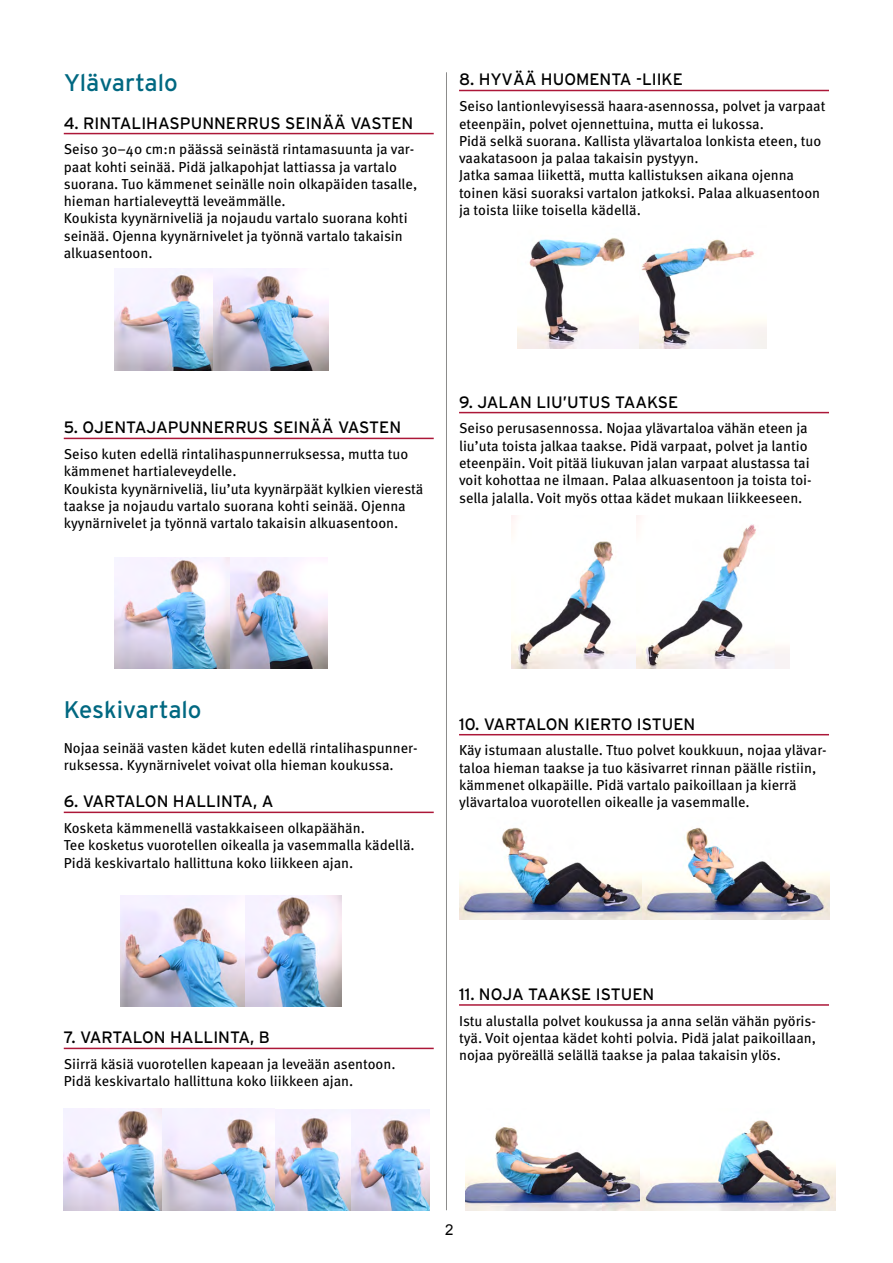
<style>
.page{position:relative;width:893px;height:1263px;background:#fff}
.page>*{position:absolute;margin:0;border:0;box-sizing:border-box;transform-origin:0 0}
.otsikko2-2{font:24px "Interstate";color:#006881}
.otsikko3{font:16.5px "Interstate";color:#000}
.t1{font:15px "Arial";color:#000}
.leipis{font:14.4px/17.2px "Meta OT";letter-spacing:-.005em;color:#000}
</style>
<div class="page">
<hr style="left:446px;top:72px;width:1px;height:1138px;background:#8c8c8b">
<hr style="left:64px;top:133px;width:370px;height:1px;background:#ac1738">
<hr style="left:64px;top:438px;width:370px;height:1px;background:#ac1738">
<hr style="left:64px;top:812px;width:370px;height:1px;background:#ac1738">
<hr style="left:64px;top:1048px;width:370px;height:1px;background:#ac1738">
<hr style="left:459px;top:90px;width:370px;height:1px;background:#ac1738">
<hr style="left:459px;top:412px;width:370px;height:1px;background:#ac1738">
<hr style="left:459px;top:734px;width:370px;height:1px;background:#ac1738">
<hr style="left:459px;top:1004px;width:370px;height:2px;background:#ac1738">
<img style="left:115px;top:269px;width:213px;height:102px">
<img style="left:230px;top:558px;width:98px;height:110px">
<img style="left:115px;top:558px;width:115px;height:110px">
<img style="left:244px;top:896px;width:98px;height:110px">
<img style="left:120px;top:896px;width:124px;height:110px">
<img style="left:64px;top:1108px;width:98px;height:102px">
<img style="left:351px;top:1109px;width:78px;height:101px">
<img style="left:275px;top:1109px;width:76px;height:101px">
<img style="left:162px;top:1108px;width:113px;height:102px">
<img style="left:517px;top:238px;width:250px;height:111px">
<img style="left:512px;top:515px;width:124px;height:153px">
<img style="left:636px;top:515px;width:153px;height:153px">
<img style="left:459px;top:827px;width:184px;height:93px">
<img style="left:643px;top:827px;width:186px;height:93px">
<img style="left:465px;top:1127px;width:176px;height:83px">
<img style="left:641px;top:1120px;width:194px;height:90px">
<p class="otsikko2-2" style="left:64px;top:68px;width:116px">Ylävartalo</p>
<p class="otsikko3" style="left:64px;top:113px;width:351px">4. RINTALIHASPUNNERRUS SEINÄÄ VASTEN</p>
<p class="leipis" style="left:64px;top:141px;width:352px">Seiso 30–40 cm:n päässä seinästä rintamasuunta ja var&shy;paat kohti seinää. Pidä jalkapohjat lattiassa ja vartalo</p>
<p class="leipis" style="left:64px;top:175px;width:355px">suorana. Tuo kämmenet seinälle noin olkapäiden tasalle, hieman hartialeveyttä leveämmälle.</p>
<p class="leipis" style="left:64px;top:210px;width:345px">Koukista kyynärniveliä ja nojaudu vartalo suorana kohti seinää. Ojenna kyynärnivelet ja työnnä vartalo takaisin alkuasentoon.</p>
<p class="otsikko3" style="left:459px;top:70px;width:226px">8. HYVÄÄ HUOMENTA -LIIKE</p>
<p class="leipis" style="left:459px;top:98px;width:368px">Seiso lantionlevyisessä haara-asennossa, polvet ja varpaat eteenpäin, polvet ojennettuina, mutta ei lukossa.</p>
<p class="leipis" style="left:459px;top:132px;width:364px">Pidä selkä suorana. Kallista ylävartaloa lonkista eteen, tuo vaakatasoon ja palaa takaisin pystyyn.</p>
<p class="leipis" style="left:459px;top:167px;width:363px">Jatka samaa liikettä, mutta kallistuksen aikana ojenna toinen käsi suoraksi vartalon jatkoksi. Palaa alkuasentoon ja toista liike toisella kädellä.</p>
<p class="otsikko3" style="left:64px;top:418px;width:339px">5. OJENTAJAPUNNERRUS SEINÄÄ VASTEN</p>
<p class="leipis" style="left:64px;top:446px;width:346px">Seiso kuten edellä rintalihaspunnerruksessa, mutta tuo kämmenet hartialeveydelle.</p>
<p class="leipis" style="left:64px;top:480px;width:361px">Koukista kyynärniveliä, liu’uta kyynärpäät kylkien vierestä taakse ja nojaudu vartalo suorana kohti seinää. Ojenna kyynärnivelet ja työnnä vartalo takaisin alkuasentoon.</p>
<p class="otsikko3" style="left:459px;top:392px;width:221px">9. JALAN LIU’UTUS TAAKSE</p>
<p class="leipis" style="left:459px;top:420px;width:354px">Seiso perusasennossa. Nojaa ylävartaloa vähän eteen ja liu’uta toista jalkaa taakse. Pidä varpaat, polvet ja lantio eteenpäin. Voit pitää liukuvan jalan varpaat alustassa tai voit kohottaa ne ilmaan. Palaa alkuasentoon ja toista toi&shy;sella jalalla. Voit myös ottaa kädet mukaan liikkeeseen.</p>
<p class="otsikko2-2" style="left:64px;top:695px;width:139px">Keskivartalo</p>
<p class="leipis" style="left:64px;top:739px;width:355px">Nojaa seinää vasten kädet kuten edellä rintalihaspunner&shy;ruksessa. Kyynärnivelet voivat olla hieman koukussa.</p>
<p class="otsikko3" style="left:64px;top:791px;width:211px">6. VARTALON HALLINTA, A</p>
<p class="leipis" style="left:64px;top:820px;width:352px">Kosketa kämmenellä vastakkaiseen olkapäähän.<br>Tee kosketus vuorotellen oikealla ja vasemmalla kädellä.<br>Pidä keskivartalo hallittuna koko liikkeen ajan.</p>
<p class="otsikko3" style="left:459px;top:714px;width:238px">10. VARTALON KIERTO ISTUEN</p>
<p class="leipis" style="left:459px;top:742px;width:369px">Käy istumaan alustalle. Ttuo polvet koukkuun, nojaa ylävar&shy;taloa hieman taakse ja tuo käsivarret rinnan päälle ristiin, kämmenet olkapäille. Pidä vartalo paikoillaan ja kierrä ylävartaloa vuorotellen oikealle ja vasemmalle.</p>
<p class="otsikko3" style="left:64px;top:1027px;width:208px">7. VARTALON HALLINTA, B</p>
<p class="leipis" style="left:64px;top:1056px;width:333px">Siirrä käsiä vuorotellen kapeaan ja leveään asentoon.<br>Pidä keskivartalo hallittuna koko liikkeen ajan.</p>
<p class="otsikko3" style="left:459px;top:984px;width:197px">11. NOJA TAAKSE ISTUEN</p>
<p class="leipis" style="left:459px;top:1012px;width:359px;text-align:justify">Istu alustalla polvet koukussa ja anna selän vähän pyöris&shy;tyä. Voit ojentaa kädet kohti polvia. Pidä jalat paikoillaan, nojaa pyöreällä selällä taakse ja palaa takaisin ylös.</p>
<p class="t1" style="left:445px;top:1220px;width:10px">2</p>
</div>
